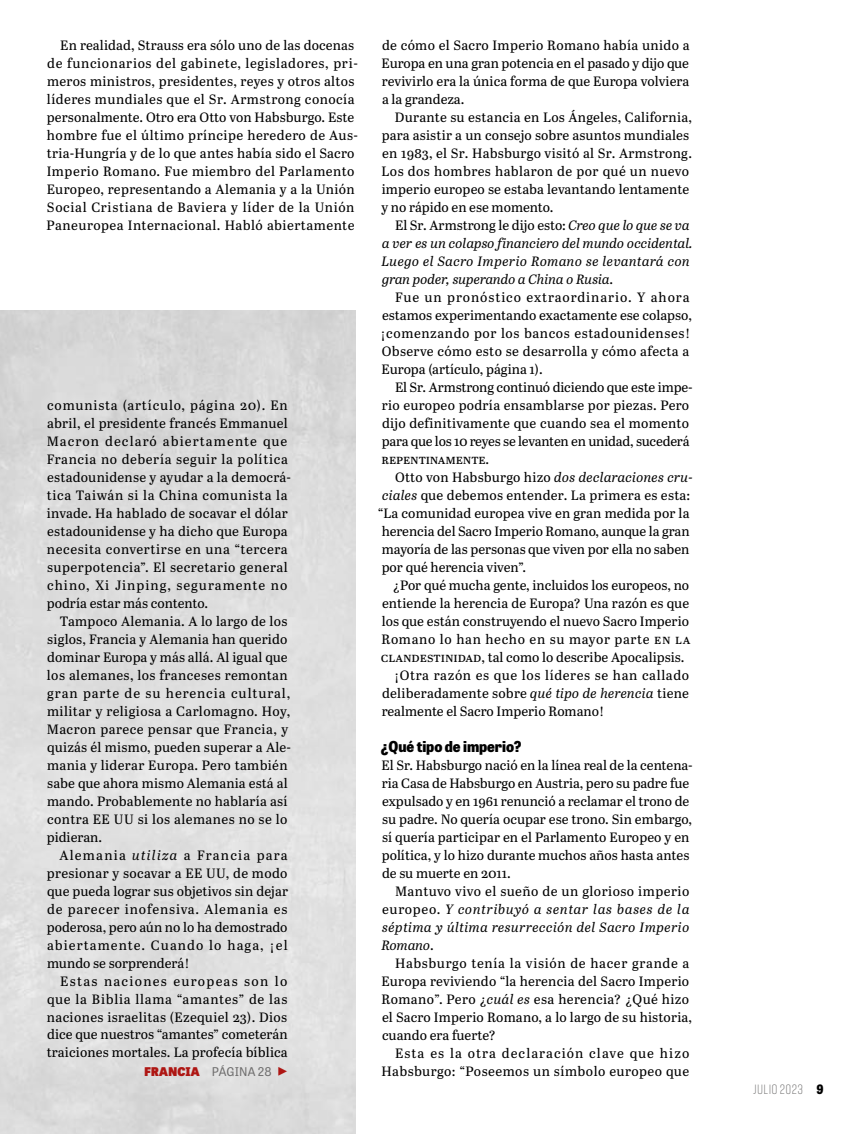
<style>
.page{position:relative;width:864px;height:1134px;background:#fff}
.page>*{position:absolute;margin:0;border:0;box-sizing:border-box;transform-origin:0 0}
.t1{font:800 15px "Tablet Gothic Narrow";color:#000}
.t2{font:13.5px/18px "Abril Text";letter-spacing:.005em;color:#000}
.t3{font:13.5px/18px "Abril Text";letter-spacing:.025em;color:#000}
.t4{font:13.5px/18px "Abril Text";letter-spacing:.03em;color:#000}
.t5{font:italic 13.5px/18px "Abril Text";letter-spacing:.005em;color:#000}
.t6{font:300 13.5px "Rift Soft";letter-spacing:.025em;color:#706f6f}
.t7{font:12px "Tablet Gothic";letter-spacing:.005em;color:#706f6f}
.s1{font-style:normal}
.s2{font-style:italic}
.s3{font-weight:800;color:#ae1613}
.s4{color:#ae1613}
.s5{font-family:"Tablet Gothic Narrow";font-weight:800;font-size:12.9px;color:#000}
</style>
<div class="page">
<p class="t2" style="left:47px;top:35px;width:313px;text-indent:14px">En realidad, Strauss era sólo uno de las docenas de funcionarios del gabinete, legisladores, pri&shy;meros ministros, presidentes, reyes y otros altos líderes mundiales que el Sr. Armstrong conocía personalmente. Otro era Otto von Habsburgo. Este hombre fue el último príncipe heredero de Aus&shy;tria-Hungría y de lo que antes había sido el Sacro Imperio Romano. Fue miembro del Parlamento Europeo, representando a Alemania y a la Unión Social Cristiana de Baviera y líder de la Unión Paneuropea Internacional. Habló abiertamente</p>
<p class="t2" style="left:382px;top:35px;width:310px;text-align:justify">de cómo el Sacro Imperio Romano había unido a Europa en una gran potencia en el pasado y dijo que revivirlo era la única forma de que Europa volviera a la grandeza.</p>
<p class="t3" style="left:381px;top:107px;width:312px;text-indent:14px">Durante su estancia en Los Ángeles, California, para asistir a un consejo sobre asuntos mundiales en 1983, el Sr. Habsburgo visitó al Sr. Armstrong.<br>Los dos hombres hablaron de por qué un nuevo imperio europeo se estaba levantando lentamente y no rápido en ese momento.</p>
<p class="t5" style="left:381px;top:215px;width:313px;text-indent:14px"><span class="s1">El Sr. Armstrong le dijo esto:</span> Creo que lo que se va a ver es un colapso financiero del mundo occidental.<br>Luego el Sacro Imperio Romano se levantará con gran poder, superando a China o Rusia<span class="s1">.</span></p>
<p class="t3" style="left:381px;top:287px;width:313px;text-indent:15px">Fue un pronóstico extraordinario. Y ahora estamos experimentando exactamente ese colapso, ¡comenzando por los bancos estadounidenses!<br>Observe cómo esto se desarrolla y cómo afecta a Europa (artículo, página 1).</p>
<p class="t2" style="left:382px;top:377px;width:313px;text-indent:14px">El Sr. Armstrong continuó diciendo que este impe&shy;rio europeo podría ensamblarse por piezas. Pero dijo definitivamente que cuando sea el momento para que los 10 reyes se levanten en unidad, sucederá repentinamente.</p>
<p class="t2" style="left:395px;top:467px;width:299px">Otto von Habsburgo hizo <span class="s2">dos declaraciones cru-</span></p>
<p class="t2" style="left:382px;top:485px;width:310px"><span class="s2">ciales</span> que debemos entender. La primera es esta:</p>
<p class="t2" style="left:378px;top:503px;width:313px">“La comunidad europea vive en gran medida por la</p>
<p class="t2" style="left:382px;top:521px;width:309px">herencia del Sacro Imperio Romano, aunque la gran</p>
<p class="t2" style="left:382px;top:539px;width:309px">mayoría de las personas que viven por ella no saben</p>
<p class="t2" style="left:382px;top:557px;width:146px">por qué herencia viven”.</p>
<p class="t2" style="left:393px;top:575px;width:298px">¿Por qué mucha gente, incluidos los europeos, no</p>
<p class="t2" style="left:382px;top:593px;width:309px">entiende la herencia de Europa? Una razón es que</p>
<p class="t2" style="left:382px;top:611px;width:309px">los que están construyendo el nuevo Sacro Imperio</p>
<p class="t2" style="left:381px;top:629px;width:311px">Romano lo han hecho en su mayor parte en la</p>
<p class="t2" style="left:381px;top:647px;width:305px">clandestinidad, tal como lo describe Apocalipsis.</p>
<p class="t2" style="left:394px;top:665px;width:297px">¡Otra razón es que los líderes se han callado</p>
<p class="t2" style="left:382px;top:683px;width:309px">deliberadamente sobre <span class="s2">qué tipo de herencia</span> tiene</p>
<p class="t2" style="left:382px;top:701px;width:224px">realmente el Sacro Imperio Romano!</p>
<p class="t1" style="left:381px;top:735px;width:141px">¿Qué tipo de imperio?</p>
<p class="t2" style="left:382px;top:755px;width:313px">El Sr. Habsburgo nació en la línea real de la centena&shy;ria Casa de Habsburgo en Austria, pero su padre fue expulsado y en 1961 renunció a reclamar el trono de su padre. No quería ocupar ese trono. Sin embargo, sí quería participar en el Parlamento Europeo y en política, y lo hizo durante muchos años hasta antes de su muerte en 2011.</p>
<p class="t5" style="left:381px;top:881px;width:310px;text-align:justify;text-indent:14px"><span class="s1">Mantuvo vivo el sueño de un glorioso imperio europeo.</span> Y contribuyó a sentar las bases de la séptima y última resurrección del Sacro Imperio Romano<span class="s1">.</span></p>
<p class="t2" style="left:381px;top:953px;width:312px;text-indent:14px">Habsburgo tenía la visión de hacer grande a Europa reviviendo “la herencia del Sacro Imperio Romano”. Pero ¿<span class="s2">cuál es</span> esa herencia? ¿Qué hizo el Sacro Imperio Romano, a lo largo de su historia, cuando era fuerte?</p>
<p class="t2" style="left:382px;top:1043px;width:309px;text-align:right">Esta es la otra declaración clave que hizo<br>Habsburgo: “Poseemos un símbolo europeo que</p>
<p class="t4" style="left:47px;top:395px;width:246px">comunista (artículo, página 20). En abril, el presidente francés Emmanuel Macron declaró abiertamente que Francia no debería seguir la política estadounidense y ayudar a la democrá&shy;tica Taiwán si la China comunista la invade. Ha hablado de socavar el dólar estadounidense y ha dicho que Europa necesita convertirse en una “tercera superpotencia”. El secretario general chino, Xi Jinping, seguramente no podría estar más contento.</p>
<p class="t2" style="left:47px;top:611px;width:246px;text-indent:13px">Tampoco Alemania. A lo largo de los siglos, Francia y Alemania han querido dominar Europa y más allá. Al igual que los alemanes, los franceses remontan gran parte de su herencia cultural, militar y religiosa a Carlomagno. Hoy, Macron parece pensar que Francia, y quizás él mismo, pueden superar a Ale&shy;mania y liderar Europa. Pero también sabe que ahora mismo Alemania está al mando. Probablemente no hablaría así contra EE UU si los alemanes no se lo pidieran.</p>
<p class="t2" style="left:47px;top:845px;width:243px;text-align:justify;text-indent:13px">Alemania <span class="s2">utiliza</span> a Francia para presionar y socavar a EE UU, de modo que pueda lograr sus objetivos sin dejar de parecer inofensiva. Alemania es poderosa, pero aún no lo ha demostrado abiertamente. Cuando lo haga, ¡el mundo se sorprenderá!</p>
<p class="t2" style="left:47px;top:971px;width:242px;text-align:justify;text-indent:13px">Estas naciones europeas son lo que la Biblia llama “amantes” de las naciones israelitas (Ezequiel 23). Dios dice que nuestros “amantes” cometerán traiciones mortales. La profecía bíblica</p>
<p class="t7" style="left:145px;top:1063px;width:145px"><span class="s3">FRANCIA</span> PÁGINA 28 <span class="s4">◆</span></p>
<p class="t6" style="left:753px;top:1080px;width:72px">JULIO 2023 <span class="s5">9</span></p>
</div>
